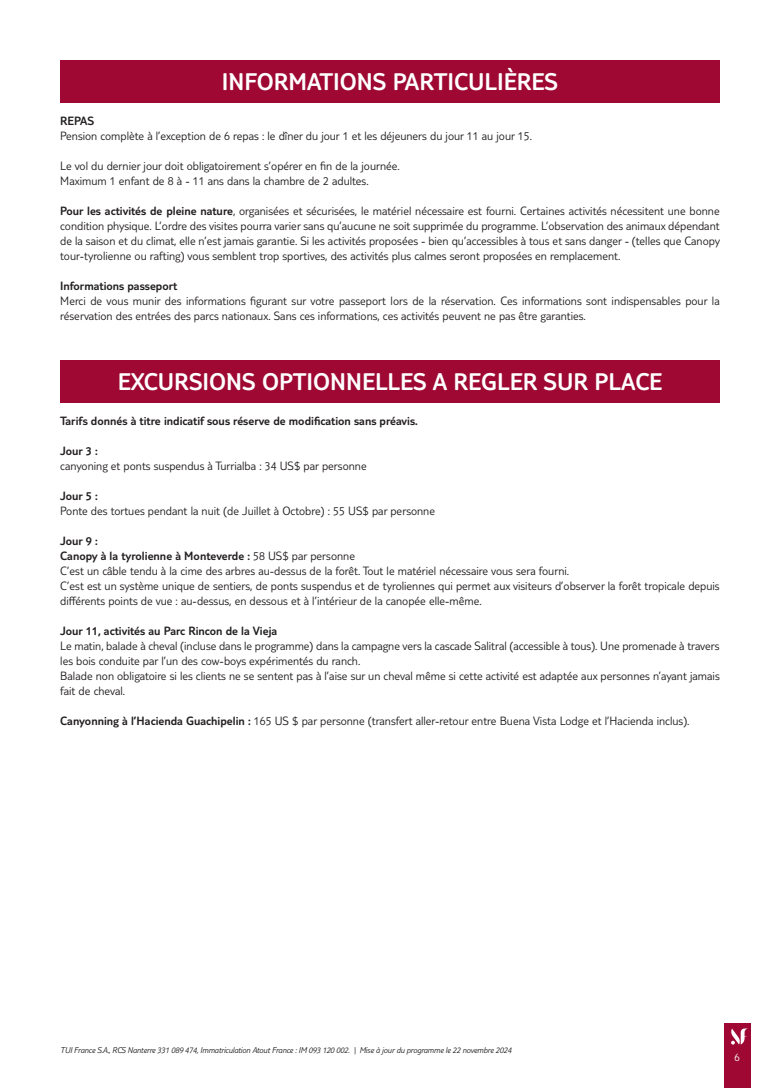
<style>
.page{position:relative;width:780px;height:1088px;background:#fff}
.page>*{position:absolute;margin:0;border:0;box-sizing:border-box;transform-origin:0 0}
.t1{font:300 25px "TUI Type";color:#fff}
.t2{font:300 12.5px/15px "TUI Type";color:#231f20}
.t3{font:300 12.5px "TUI Type";color:#231f20}
.t4{font:300 11.25px "TUI Type";color:#fff}
.t5{font:italic 300 8.75px "TUI Type";letter-spacing:-.02em;color:#231f20}
.s1{font-style:inherit}
</style>
<div class="page">
<div style="left:724px;top:1023px;width:26px;height:65px;background:#9e0832"></div>
<svg style="left:731px;top:1028px;width:17px;height:16px"></svg>
<div style="left:60px;top:60px;width:659px;height:43px;background:#9e0832"></div>
<div style="left:60px;top:360px;width:659px;height:43px;background:#9e0832"></div>
<h1 class="t1" style="left:222px;top:67px;width:337px">INFORMATIONS PARTICULIÈRES</h1>
<p class="t3" style="left:60px;top:113px;width:35px">REPAS</p>
<p class="t2" style="left:60px;top:128px;width:473px">Pension complète à l’exception de 6 repas : le dîner du jour 1 et les déjeuners du jour 11 au jour 15.</p>
<p class="t2" style="left:60px;top:158px;width:341px">Le vol du dernier jour doit obligatoirement s’opérer en fin de la journée.<br>Maximum 1 enfant de 8 à - 11 ans dans la chambre de 2 adultes.</p>
<p class="t2" style="left:60px;top:203px;width:661px;text-align:justify"><span class="s1">Pour les activités de pleine nature</span>, organisées et sécurisées, le matériel nécessaire est fourni. Certaines activités nécessitent une bonne condition physique. L’ordre des visites pourra varier sans qu’aucune ne soit supprimée du programme. L’observation des animaux dépendant de la saison et du climat, elle n’est jamais garantie. Si les activités proposées - bien qu’accessibles à tous et sans danger - (telles que Canopy tour-tyrolienne ou rafting) vous semblent trop sportives, des activités plus calmes seront proposées en remplacement.</p>
<p class="t3" style="left:60px;top:278px;width:119px">Informations passeport</p>
<p class="t2" style="left:60px;top:293px;width:661px">Merci de vous munir des informations figurant sur votre passeport lors de la réservation. Ces informations sont indispensables pour la réservation des entrées des parcs nationaux. Sans ces informations, ces activités peuvent ne pas être garanties.</p>
<h1 class="t1" style="left:118px;top:367px;width:546px">EXCURSIONS OPTIONNELLES A REGLER SUR PLACE</h1>
<p class="t3" style="left:60px;top:414px;width:359px">Tarifs donnés à titre indicatif sous réserve de modification sans préavis.</p>
<p class="t3" style="left:60px;top:444px;width:39px">Jour 3 :</p>
<p class="t2" style="left:60px;top:458px;width:308px">canyoning et ponts suspendus à Turrialba : 34 US$ par personne</p>
<p class="t3" style="left:60px;top:489px;width:39px">Jour 5 :</p>
<p class="t2" style="left:60px;top:503px;width:376px">Ponte des tortues pendant la nuit (de Juillet à Octobre) : 55 US$ par personne</p>
<p class="t2" style="left:60px;top:533px;width:661px"><span class="s1">Jour 9 :<br>Canopy à la tyrolienne à Monteverde :</span> 58 US$ par personne<br>C’est un câble tendu à la cime des arbres au-dessus de la forêt. Tout le matériel nécessaire vous sera fourni.<br>C’est est un système unique de sentiers, de ponts suspendus et de tyroliennes qui permet aux visiteurs d’observer la forêt tropicale depuis différents points de vue : au-dessus, en dessous et à l’intérieur de la canopée elle-même.</p>
<p class="t3" style="left:60px;top:624px;width:218px">Jour 11, activités au Parc Rincon de la Vieja</p>
<p class="t2" style="left:60px;top:638px;width:661px">Le matin, balade à cheval (incluse dans le programme) dans la campagne vers la cascade Salitral (accessible à tous). Une promenade à travers les bois conduite par l’un des cow-boys expérimentés du ranch.<br>Balade non obligatoire si les clients ne se sentent pas à l’aise sur un cheval même si cette activité est adaptée aux personnes n’ayant jamais fait de cheval.</p>
<p class="t2" style="left:60px;top:713px;width:630px"><span class="s1">Canyonning à l’Hacienda Guachipelin :</span> 165 US $ par personne (transfert aller-retour entre Buena Vista Lodge et l’Hacienda inclus).</p>
<p class="t5" style="left:60px;top:1045px;width:452px">TUI France S.A., RCS Nanterre 331 089 474, Immatriculation Atout France : IM 093 120 002. | Mise à jour du programme le 22 novembre 2024</p>
<p class="t4" style="left:734px;top:1050px;width:7px">6</p>
</div>
